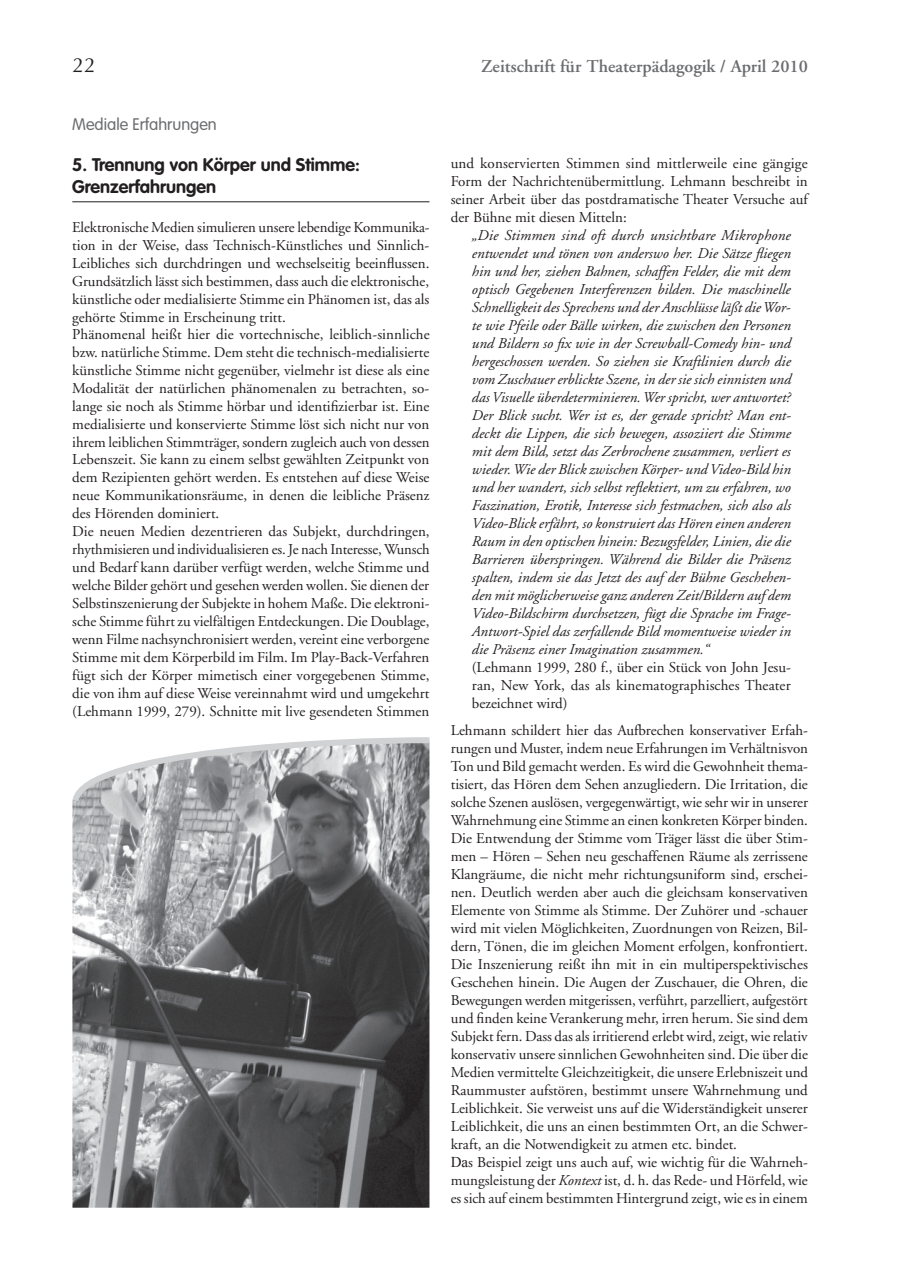
<style>
.page{position:relative;width:910px;height:1280px;background:#fff}
.page>*{position:absolute;margin:0;border:0;box-sizing:border-box;transform-origin:0 0}
.t1{font:21px "Optus T";color:#231f20}
.t2{font:700 18px/21.6px "VAG Rounded";color:#231f20}
.t3{font:600 18px "Adobe Garamond";color:#6c6d70}
.t4{font:300 16.5px "VAG Rounded";color:#6c6d70}
.t5{font:15px/18px "Adobe Garamond";color:#231f20}
.t6{font:italic 15px/18px "Adobe Garamond";color:#231f20;text-align:justify}
.s1{font-family:"Times New Roman"}
.s2{font-style:italic}
</style>
<div class="page">
<hr style="left:72px;top:201px;width:357px;height:1px;background:#231f20">
<img style="left:72px;top:807px;width:357px;height:401px">
<svg style="left:72px;top:737px;width:358px;height:70px"></svg>
<h1 class="t1" style="left:72px;top:52px;width:25px">22</h1>
<p class="t3" style="left:481px;top:56px;width:328px">Zeitschrift für Theaterpädagogik / April 2010</p>
<p class="t4" style="left:72px;top:115px;width:146px">Mediale Erfahrungen</p>
<p class="t2" style="left:72px;top:154px;width:289px">5. Trennung von Körper und Stimme:<br>Grenzerfahrungen</p>
<p class="t5" style="left:72px;top:219px;width:359px">Elektronische Medien simulieren unsere lebendige Kommu ni ka&shy;tion in der Weise, dass Technisch-Künstliches und Sinn lich-Leibliches sich durchdringen und wechselseitig beeinflussen.<br>Grundsätzlich lässt sich bestimmen, dass auch die elektronische, künstliche oder medialisierte Stimme ein Phänomen ist, das als gehörte Stimme in Erscheinung tritt.<br>Phänomenal heißt hier die vortechnische, leiblich-sinnliche bzw. natürliche Stimme. Dem steht die technisch-medialisierte künstliche Stimme nicht gegenüber, vielmehr ist diese als eine Modalität der natürlichen phänomenalen zu betrachten, so&shy;lange sie noch als Stimme hörbar und identifizierbar ist. Eine medialisierte und konservierte Stimme löst sich nicht nur von ihrem leiblichen Stimmträger, sondern zugleich auch von dessen Lebenszeit. Sie kann zu einem selbst gewählten Zeitpunkt von dem Rezipienten gehört werden. Es entstehen auf diese Weise neue Kommunikationsräume, in denen die leibliche Präsenz des Hörenden dominiert.<br>Die neuen Medien dezentrieren das Subjekt, durchdringen, rhythmisieren und individualisieren es. Je nach Interesse, Wunsch und Bedarf kann darüber verfügt werden, welche Stimme und welche Bilder gehört und gesehen werden wollen. Sie dienen der Selbstinszenierung der Subjekte in hohem Maße. Die elektroni&shy;sche Stimme führt zu vielfältigen Entdeckungen. Die Doublage, wenn Filme nachsynchronisiert werden, vereint eine verborgene Stimme mit dem Körperbild im Film. Im Play-Back-Verfahren fügt sich der Körper mimetisch einer vorgegebenen Stimme, die von ihm auf diese Weise vereinnahmt wird und umgekehrt (Lehmann 1999, 279). Schnitte mit live gesendeten Stimmen</p>
<p class="t5" style="left:451px;top:155px;width:359px;text-align:justify">und konservierten Stimmen sind mittlerweile eine gängige Form der Nachrichtenübermittlung. Lehmann beschreibt in seiner Arbeit über das postdramatische Theater Versuche auf der Bühne mit diesen Mitteln:</p>
<p class="t6" style="left:472px;top:227px;width:321px">„Die Stimmen sind oft durch unsichtbare Mikrophone entwendet und tönen von anderswo her. Die Sätze fliegen hin und her, ziehen Bahnen, schaffen Felder, die mit dem optisch Gegebenen Interferenzen bilden. Die maschinelle Schnelligkeit des Sprechens und der Anschlüsse läßt die Wor&shy;te wie Pfeile oder Bälle wirken, die zwischen den Personen und Bildern so fix wie in der Screwball-Comedy hin- und hergeschossen werden. So ziehen sie Kraftlinien durch die vom Zuschauer erblickte Szene, in der sie sich einnisten und das Visuelle überdeterminieren. Wer spricht, wer antwortet?<br>Der Blick sucht. Wer ist es, der gerade spricht? Man ent&shy;deckt die Lippen, die sich bewegen, assoziiert die Stimme mit dem Bild, setzt das Zerbrochene zusammen, verliert es wieder. Wie der Blick zwischen Körper- und Video-Bild hin und her wandert, sich selbst reflektiert, um zu erfahren, wo Faszination, Erotik, Interesse sich festmachen, sich also als Video-Blick erfährt, so konstruiert das Hören einen anderen Raum in den optischen hinein: Bezugsfelder, Linien, die die Barrieren überspringen. Während die Bilder die Präsenz spalten, indem sie das Jetzt des auf der Bühne Geschehen&shy;den mit möglicherweise ganz anderen Zeit/Bildern auf dem Video-Bildschirm durchsetzen, fügt die Sprache im Frage-Antwort-Spiel das zerfallende Bild momentweise wieder in die Präsenz einer Imagination zusammen.“</p>
<p class="t5" style="left:472px;top:659px;width:321px;text-align:justify">(Lehmann 1999, 280 f., über ein Stück von John Jesu&shy;ran, New York, das als kinematographisches Theater bezeichnet wird)</p>
<p class="t5" style="left:451px;top:722px;width:359px">Lehmann schildert hier das Aufbrechen konservativer Erfah&shy;rungen und Muster, indem neue Erfahrungen im Verhältnisvon Ton und Bild gemacht werden. Es wird die Gewohnheit thema&shy;tisiert, das Hören dem Sehen anzugliedern. Die Irritation, die solche Szenen auslösen, vergegenwärtigt, wie sehr wir in unserer Wahrnehmung eine Stimme an einen konkreten Körper binden.<br>Die Entwendung der Stimme vom Träger lässt die über Stim&shy;men – Hören – Sehen neu geschaffenen Räume als zerrissene Klangräume, die nicht mehr richtungsuniform sind, erschei&shy;nen. Deutlich werden aber auch die gleichsam konservativen Elemente von Stimme als Stimme. Der Zuhörer und -schauer wird mit vielen Möglichkeiten, Zuordnungen von Reizen, Bil&shy;dern, Tönen, die im gleichen Moment erfolgen, konfrontiert.<br>Die Inszenierung reißt ihn mit in ein multiperspektivisches Geschehen hinein. Die Augen der Zuschauer, die Ohren, die Bewegungen werden mitgerissen, verführt, parzelliert, aufgestört und finden keine Verankerung mehr, irren herum. Sie sind dem Subjekt fern. Dass das als irritierend erlebt wird, zeigt, wie relativ konservativ unsere sinnlichen Gewohnheiten sind. Die über die Medien vermittelte Gleichzeitigkeit, die unsere Erlebniszeit und Raummuster aufstören, bestimmt unsere Wahrnehmung und Leiblichkeit. Sie verweist uns auf die Widerständigkeit unserer Leiblichkeit, die uns an einen bestimmten Ort, an die Schwer&shy;kraft, an die Notwendigkeit zu atmen etc. bindet.<br><span class="s1">Da</span>s Beispiel zeigt uns auch auf, wie wichtig für die Wahrneh&shy;mungsleistung der <span class="s2">Kontext</span> ist, d. h. das Rede- und Hörfeld, wie es sich auf einem bestimmten Hintergrund zeigt, wie es in einem</p>
</div>
